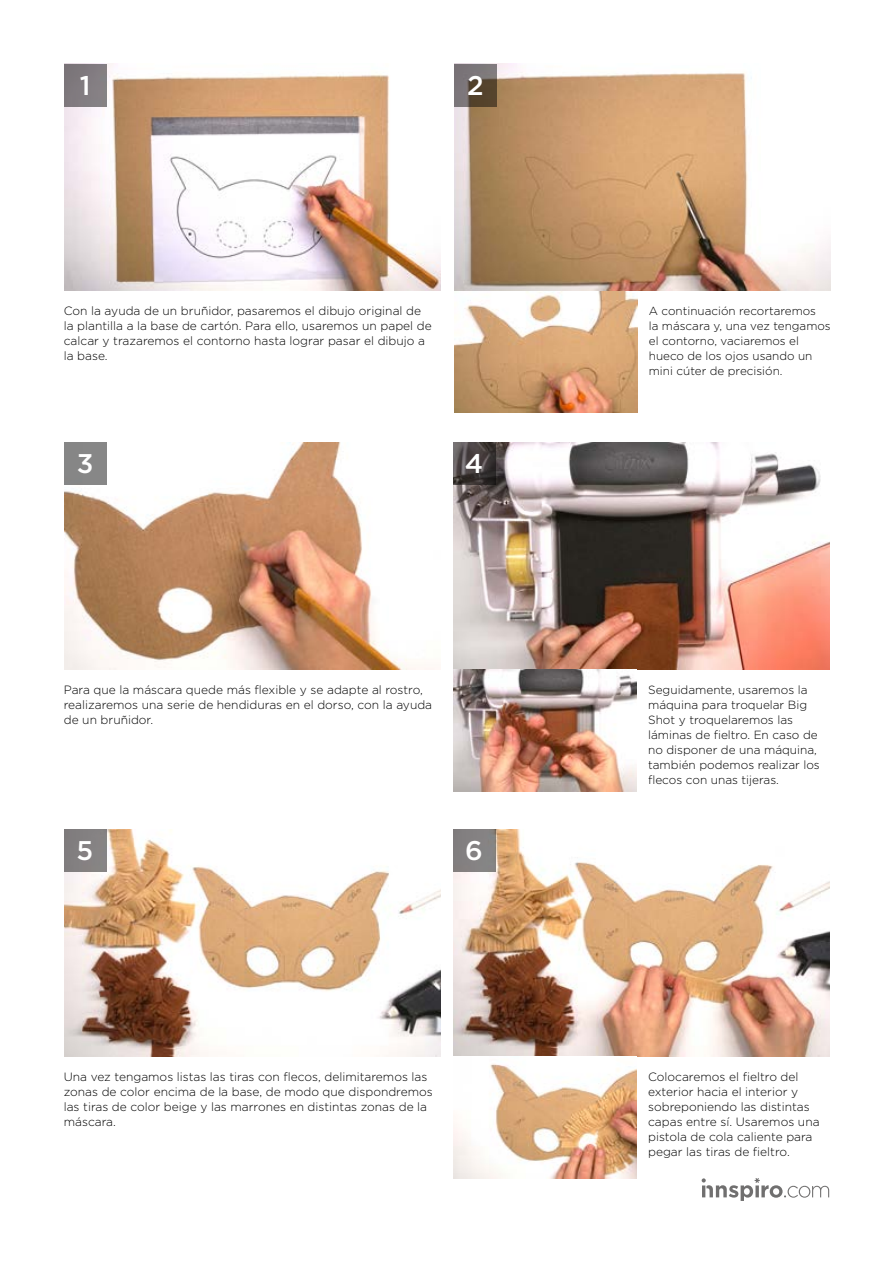
<style>
.page{position:relative;width:893px;height:1263px;background:#fff}
.page>*{position:absolute;margin:0;border:0;box-sizing:border-box;transform-origin:0 0}
.t1{font:500 27px "Gotham";color:#fff}
.t2{font:300 12px/15px "Gotham";color:#000}
.t3{font:300 11.85px/15px "Gotham";color:#000}
.t4{font:300 11.7px/15px "Gotham";color:#000}
</style>
<div class="page">
<img style="left:64px;top:64px;width:377px;height:227px">
<img style="left:64px;top:442px;width:370px;height:227px">
<img style="left:64px;top:829px;width:377px;height:227px">
<div style="left:64px;top:64px;width:42px;height:42px;background:#817b80"></div>
<div style="left:64px;top:442px;width:42px;height:43px;background:#878787"></div>
<div style="left:64px;top:829px;width:42px;height:43px;background:#848082"></div>
<svg style="left:702px;top:1178px;width:127px;height:23px"></svg>
<img style="left:454px;top:442px;width:376px;height:227px">
<img style="left:454px;top:829px;width:376px;height:227px">
<img style="left:454px;top:670px;width:182px;height:121px">
<img style="left:454px;top:1063px;width:182px;height:115px">
<svg style="left:453px;top:442px;width:42px;height:43px;background:#474141"></svg>
<div style="left:453px;top:829px;width:42px;height:43px;background:#878787"></div>
<img style="left:454px;top:64px;width:377px;height:227px">
<svg style="left:454px;top:64px;width:43px;height:42px;background:#6a6058"></svg>
<img style="left:454px;top:291px;width:183px;height:122px">
<h1 class="t1" style="left:80px;top:70px;width:12px">1</h1>
<h1 class="t1" style="left:467px;top:70px;width:18px">2</h1>
<p class="t2" style="left:64px;top:304px;width:369px">Con la ayuda de un bruñidor, pasaremos el dibujo original de la plantilla a la base de cartón. Para ello, usaremos un papel de calcar y trazaremos el contorno hasta lograr pasar el dibujo a la base.</p>
<h1 class="t1" style="left:77px;top:448px;width:18px">3</h1>
<h1 class="t1" style="left:465px;top:448px;width:20px">4</h1>
<p class="t2" style="left:64px;top:682px;width:370px">Para que la máscara quede más flexible y se adapte al rostro, realizaremos una serie de hendiduras en el dorso, con la ayuda de un bruñidor.</p>
<h1 class="t1" style="left:77px;top:835px;width:18px">5</h1>
<h1 class="t1" style="left:465px;top:835px;width:19px">6</h1>
<p class="t2" style="left:64px;top:1069px;width:371px">Una vez tengamos listas las tiras con flecos, delimitaremos las zonas de color encima de la base, de modo que dispondremos las tiras de color beige y las marrones en distintas zonas de la máscara.</p>
<p class="t4" style="left:649px;top:304px;width:183px">A continuación recortaremos<br>la máscara y, una vez tengamos el contorno, vaciaremos el hueco de los ojos usando un mini cúter de precisión.</p>
<p class="t3" style="left:648px;top:682px;width:173px">Seguidamente, usaremos la máquina para troquelar Big<br>Shot y troquelaremos las láminas de fieltro. En caso de no disponer de una máquina, también podemos realizar los flecos con unas tijeras.</p>
<p class="t2" style="left:648px;top:1069px;width:173px">Colocaremos el fieltro del exterior hacia el interior y sobreponiendo las distintas capas entre sí. Usaremos una pistola de cola caliente para pegar las tiras de fieltro.</p>
</div>
